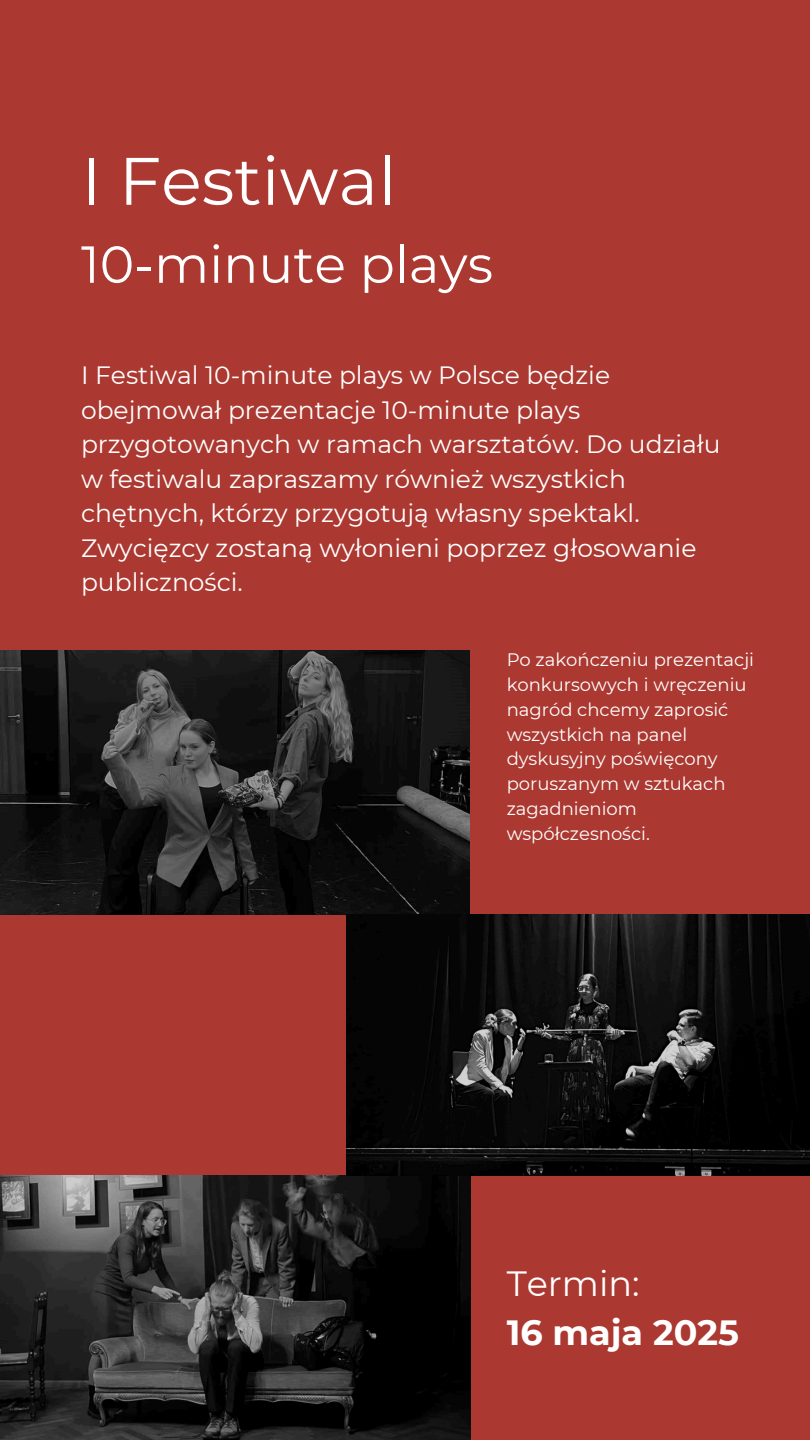
<style>
.page{position:relative;width:810px;height:1440px;background:#ab3931}
.page>*{position:absolute;margin:0;border:0;box-sizing:border-box;transform-origin:0 0}
.t1{font:67px "Montserrat";color:#fff}
.t2{font:52px "Montserrat";color:#fff}
.t3{font:700 35px/48.8px "Montserrat";color:#fff}
.t4{font:25px/34.5px "Montserrat";color:#fff}
.t5{font:18px/24.8px "Montserrat";color:#fff}
.s1{font-weight:400}
</style>
<div class="page">
<img style="left:0;top:650px;width:470px;height:265px">
<img style="left:0;top:1176px;width:470px;height:264px">
<img style="left:346px;top:915px;width:464px;height:261px">
<p class="t1" style="left:81px;top:140px;width:317px">I Festiwal</p>
<p class="t2" style="left:81px;top:232px;width:414px">10-minute plays</p>
<p class="t4" style="left:81px;top:358px;width:641px">I Festiwal 10-minute plays w Polsce będzie obejmował prezentacje 10-minute plays przygotowanych w ramach warsztatów. Do udziału w festiwalu zapraszamy również wszystkich chętnych, którzy przygotują własny spektakl.<br>Zwycięzcy zostaną wyłonieni poprzez głosowanie publiczności.</p>
<h2 class="t5" style="left:507px;top:648px;width:249px">Po zakończeniu prezentacji konkursowych i wręczeniu nagród chcemy zaprosić wszystkich na panel dyskusyjny poświęcony poruszanym w sztukach zagadnieniom współczesności.</h2>
<p class="t3" style="left:507px;top:1259px;width:234px"><span class="s1">Termin:<br></span>16 maja 2025</p>
</div>
